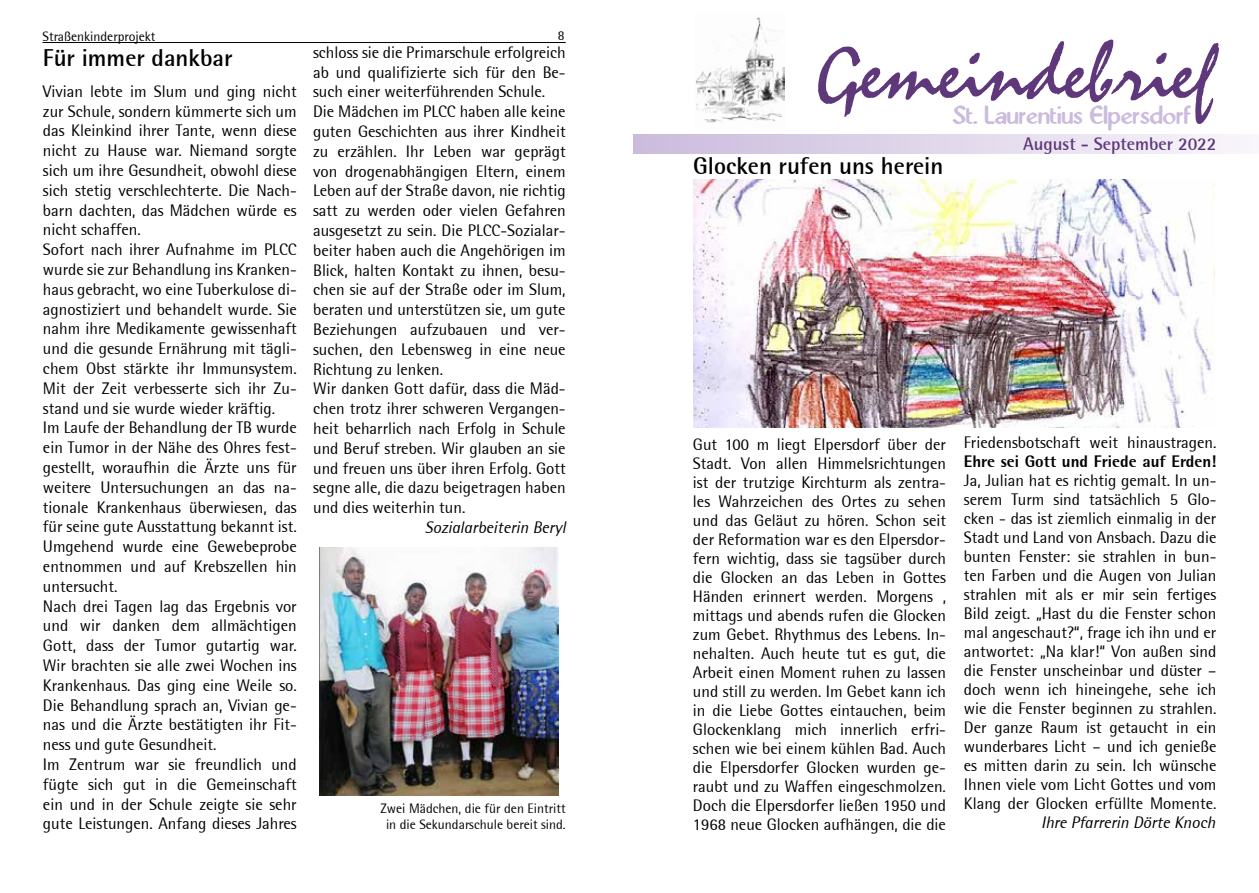
<style>
.page{position:relative;width:1259px;height:893px;background:#fff}
.page>*{position:absolute;margin:0;border:0;box-sizing:border-box;transform-origin:0 0}
.t1{font:82.5px "Staccato 222 BT";color:#5f377b}
.t2{font:500 28.5px "Abbey";color:#cbbcdd}
.t3{font:700 24px "Rotis Semi Sans";color:#000}
.t4{font:700 18px "Rotis Semi Sans";color:#5f377b}
.t5{font:16.5px/19.8px "Rotis Semi Sans";color:#000}
.t6{font:italic 16.5px "Rotis Semi Sans";color:#000}
.t7{font:800 16.5px "Rotis Semi Sans";color:#000}
.t8{font:13.5px/16.2px "Rotis Semi Sans";color:#000;text-align:center}
</style>
<div class="page">
<hr style="left:43px;top:42px;width:523px;height:1px;background:#000">
<div style="left:634px;top:134px;width:625px;height:19px;background:linear-gradient(to right,#cabbdc,#f8f6fa)"></div>
<img style="left:695px;top:17px;width:89px;height:106px">
<img style="left:320px;top:548px;width:239px;height:247px">
<img style="left:694px;top:179px;width:520px;height:248px">
<p class="t8" style="left:43px;top:28px;width:115px">Straßenkinderprojekt</p>
<p class="t8" style="left:558px;top:28px;width:8px">8</p>
<h3 class="t3" style="left:43px;top:43px;width:191px">Für immer dankbar</h3>
<p class="t5" style="left:43px;top:81px;width:255px">Vivian lebte im Slum und ging nicht zur Schule, sondern kümmerte sich um das Kleinkind ihrer Tante, wenn diese nicht zu Hause war. Niemand sorgte sich um ihre Gesundheit, obwohl diese sich stetig verschlechterte. Die Nach&shy;barn dachten, das Mädchen würde es nicht schaffen.<br>Sofort nach ihrer Aufnahme im PLCC wurde sie zur Behandlung ins Kranken&shy;haus gebracht, wo eine Tuberkulose di&shy;agnostiziert und behandelt wurde. Sie nahm ihre Medikamente gewissenhaft und die gesunde Ernährung mit tägli&shy;chem Obst stärkte ihr Immunsystem.<br>Mit der Zeit verbesserte sich ihr Zu&shy;stand und sie wurde wieder kräftig.<br>Im Laufe der Behandlung der TB wurde ein Tumor in der Nähe des Ohres fest&shy;gestellt, woraufhin die Ärzte uns für weitere Untersuchungen an das na&shy;tionale Krankenhaus überwiesen, das für seine gute Ausstattung bekannt ist.<br>Umgehend wurde eine Gewebeprobe entnommen und auf Krebszellen hin untersucht.<br>Nach drei Tagen lag das Ergebnis vor und wir danken dem allmächtigen Gott, dass der Tumor gutartig war.<br>Wir brachten sie alle zwei Wochen ins Krankenhaus. Das ging eine Weile so.<br>Die Behandlung sprach an, Vivian ge&shy;nas und die Ärzte bestätigten ihr Fit&shy;ness und gute Gesundheit.<br>Im Zentrum war sie freundlich und fügte sich gut in die Gemeinschaft ein und in der Schule zeigte sie sehr gute Leistungen. Anfang dieses Jahres</p>
<p class="t5" style="left:313px;top:42px;width:254px">schloss sie die Primarschule erfolgreich ab und qualifizierte sich für den Be&shy;such einer weiterführenden Schule.<br>Die Mädchen im PLCC haben alle keine guten Geschichten aus ihrer Kindheit zu erzählen. Ihr Leben war geprägt von drogenabhängigen Eltern, einem Leben auf der Straße davon, nie richtig satt zu werden oder vielen Gefahren ausgesetzt zu sein. Die PLCC-Sozialar&shy;beiter haben auch die Angehörigen im Blick, halten Kontakt zu ihnen, besu&shy;chen sie auf der Straße oder im Slum, beraten und unterstützen sie, um gute Beziehungen aufzubauen und ver&shy;suchen, den Lebensweg in eine neue Richtung zu lenken.<br>Wir danken Gott dafür, dass die Mäd&shy;chen trotz ihrer schweren Vergangen&shy;heit beharrlich nach Erfolg in Schule und Beruf streben. Wir glauben an sie und freuen uns über ihren Erfolg. Gott segne alle, die dazu beigetragen haben und dies weiterhin tun.</p>
<p class="t6" style="left:425px;top:517px;width:142px">Sozialarbeiterin Beryl</p>
<p class="t8" style="left:380px;top:800px;width:187px">Zwei Mädchen, die für den Eintritt in die Sekundarschule bereit sind.</p>
<h1 class="t1" style="left:816px;top:27px;width:402px">Gemeindebrief</h1>
<h2 class="t2" style="left:952px;top:104px;width:240px">St. Laurentius Elpersdorf</h2>
<p class="t4" style="left:1023px;top:133px;width:195px">August - September 2022</p>
<h3 class="t3" style="left:693px;top:151px;width:252px">Glocken rufen uns herein</h3>
<p class="t5" style="left:693px;top:435px;width:254px;line-height:18.9px;text-align:justify">Gut 100 m liegt Elpersdorf über der Stadt. Von allen Himmelsrichtungen ist der trutzige Kirchturm als zentra&shy;les Wahrzeichen des Ortes zu sehen und das Geläut zu hören. Schon seit der Reformation war es den Elpersdor&shy;fern wichtig, dass sie tagsüber durch die Glocken an das Leben in Gottes Händen erinnert werden. Morgens , mittags und abends rufen die Glocken zum Gebet. Rhythmus des Lebens. In&shy;nehalten. Auch heute tut es gut, die Arbeit einen Moment ruhen zu lassen und still zu werden. Im Gebet kann ich in die Liebe Gottes eintauchen, beim Glockenklang mich innerlich erfri&shy;schen wie bei einem kühlen Bad. Auch die Elpersdorfer Glocken wurden ge&shy;raubt und zu Waffen eingeschmolzen.<br>Doch die Elpersdorfer ließen 1950 und 1968 neue Glocken aufhängen, die die</p>
<p class="t5" style="left:964px;top:433px;width:254px">Friedensbotschaft weit hinaustragen.</p>
<p class="t7" style="left:964px;top:451px;width:254px">Ehre sei Gott und Friede auf Erden!</p>
<p class="t5" style="left:964px;top:471px;width:254px;line-height:18.9px;text-align:justify">Ja, Julian hat es richtig gemalt. In un&shy;serem Turm sind tatsächlich 5 Glo&shy;cken - das ist ziemlich einmalig in der Stadt und Land von Ansbach. Dazu die bunten Fenster: sie strahlen in bun&shy;ten Farben und die Augen von Julian strahlen mit als er mir sein fertiges Bild zeigt. „Hast du die Fenster schon mal angeschaut?“, frage ich ihn und er antwortet: „Na klar!“ Von außen sind die Fenster unscheinbar und düster – doch wenn ich hineingehe, sehe ich wie die Fenster beginnen zu strahlen.<br>Der ganze Raum ist getaucht in ein wunderbares Licht – und ich genieße es mitten darin zu sein. Ich wünsche Ihnen viele vom Licht Gottes und vom Klang der Glocken erfüllte Momente.</p>
<p class="t6" style="left:1041px;top:812px;width:176px">Ihre Pfarrerin Dörte Knoch</p>
</div>
